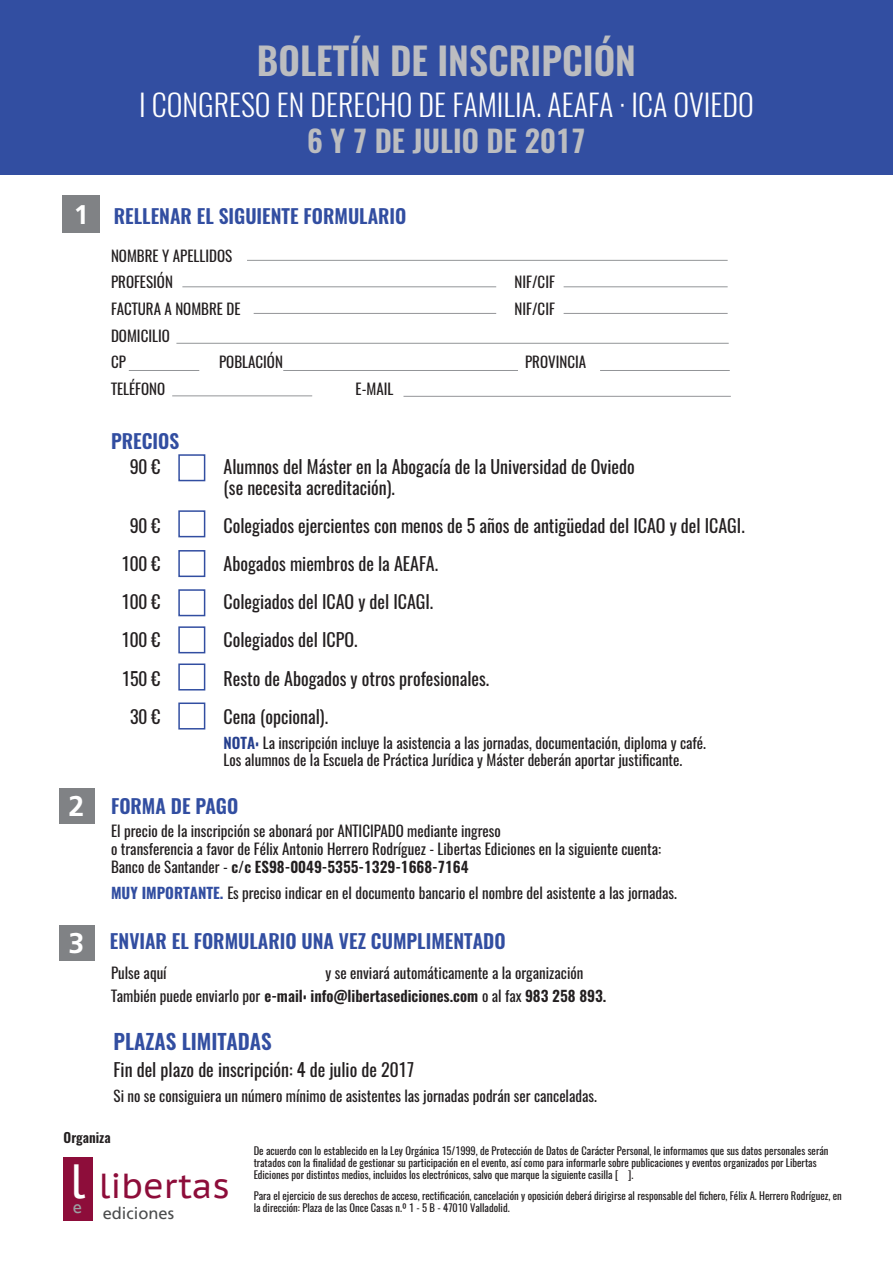
<style>
.page{position:relative;width:893px;height:1263px;background:#fff}
.page>*{position:absolute;margin:0;border:0;box-sizing:border-box;transform-origin:0 0}
.t1{font:600 37.5px "Oswald";color:#bcbdc0}
.t2{font:34.65px "PT Sans Caption";color:#8d0d3a}
.t3{font:300 30px "Oswald";color:#fff}
.t4{font:600 30px "Oswald";color:#bcbdc0}
.t5{font:700 27px "Frutiger LT Std";color:#fff}
.t6{font:600 21px "Oswald";color:#324ea1}
.t7{font:600 19.5px "Oswald";color:#324ea1}
.t8{font:18.9px "Gill Sans";color:#9d9fa2}
.t9{font:18px/21px "Oswald";color:#231f20}
.t10{font:16.5px "Frutiger LT Std";color:#4b4c4d}
.t11{font:15px/26.7px "Oswald";color:#231f20}
.t12{font:600 15px "Oswald";color:#253f8e}
.t13{font:600 13.5px "Oswald";color:#231f20}
.t14{font:10.5px/12px "Oswald";color:#231f20}
.s1{font-weight:600;color:#253f8e}
.s2{font-family:"Frutiger LT Std";font-weight:700;font-size:28.5px;color:#fff}
.s3{font-weight:600}
.s4{font-weight:700;color:#324ea1}
.s5{font-size:47.85px;color:#fff}
</style>
<div class="page">
<div style="left:178px;top:454px;width:27px;height:27px;border:2px solid #324ea1"></div>
<div style="left:178px;top:510px;width:27px;height:27px;border:2px solid #324ea1"></div>
<div style="left:178px;top:550px;width:27px;height:27px;border:2px solid #324ea1"></div>
<div style="left:178px;top:589px;width:27px;height:27px;border:2px solid #324ea1"></div>
<div style="left:178px;top:702px;width:27px;height:27px;border:2px solid #324ea1"></div>
<div style="left:178px;top:626px;width:27px;height:27px;border:2px solid #324ea1"></div>
<div style="left:178px;top:663px;width:27px;height:27px;border:2px solid #324ea1"></div>
<div style="left:63px;top:195px;width:37px;height:37px;background:#808285"></div>
<div style="left:0;top:0;width:893px;height:174px;background:#324ea1"></div>
<div style="left:60px;top:788px;width:35px;height:36px;background:#808285"></div>
<div style="left:60px;top:925px;width:35px;height:36px;background:#808285"></div>
<hr style="left:247px;top:260px;width:481px;height:1px;background:#939598">
<hr style="left:176px;top:343px;width:553px;height:1px;background:#939598">
<hr style="left:129px;top:370px;width:70px;height:1px;background:#939598">
<hr style="left:283px;top:370px;width:235px;height:1px;background:#939598">
<hr style="left:403px;top:396px;width:328px;height:1px;background:#939598">
<hr style="left:172px;top:395px;width:140px;height:1px;background:#939598">
<hr style="left:182px;top:286px;width:314px;height:1px;background:#939598">
<hr style="left:254px;top:313px;width:242px;height:1px;background:#939598">
<hr style="left:564px;top:286px;width:164px;height:1px;background:#939598">
<hr style="left:564px;top:313px;width:164px;height:1px;background:#939598">
<hr style="left:600px;top:370px;width:130px;height:1px;background:#939598">
<div style="left:63px;top:1157px;width:29px;height:63px;background:#8d0d3a"></div>
<h3 class="t5" style="left:74px;top:198px;width:17px">1</h3>
<h1 class="t1" style="left:257px;top:41px;width:324px">BOLETÍNDE INSCRI PCIÓN</h1>
<h3 class="t3" style="left:139px;top:78px;width:616px">I CONGRESO EN DERECHO DE FAMILIA. AEAFA · ICA OVIEDO</h3>
<h3 class="t4" style="left:307px;top:125px;width:280px">6 Y 7 DE JULIO DE 2017</h3>
<h3 class="t7" style="left:114px;top:206px;width:294px">RELLENAR EL SIGUIENTE FORMULARIO</h3>
<p class="t11" style="left:111px;top:241px;width:123px">NOMBRE Y APELLIDOS<br>PROFESIÓN</p>
<p class="t11" style="left:515px;top:267px;width:42px">NIF/CIF</p>
<p class="t11" style="left:111px;top:294px;width:131px">FACTURA A NOMBRE DE</p>
<p class="t11" style="left:515px;top:294px;width:42px">NIF/CIF</p>
<p class="t11" style="left:111px;top:321px;width:60px">DOMICILIO<br>CP</p>
<p class="t11" style="left:219px;top:348px;width:65px">POBLACIÓN</p>
<p class="t11" style="left:525px;top:348px;width:63px">PROVINCIA</p>
<p class="t11" style="left:111px;top:374px;width:56px">TELÉFONO</p>
<p class="t11" style="left:356px;top:374px;width:39px">E-MAIL</p>
<h3 class="t7" style="left:111px;top:430px;width:68px">PRECIOS</h3>
<p class="t9" style="left:130px;top:454px;width:32px">90 €</p>
<p class="t9" style="left:224px;top:454px;width:413px">Alumnos del Máster en la Abogacía de la Universidad de Oviedo (se necesita acreditación).</p>
<p class="t9" style="left:130px;top:514px;width:32px">90 €</p>
<p class="t9" style="left:224px;top:514px;width:523px">Colegiados ejercientes con menos de 5 años de antigüedad del ICAO y del ICAGI.</p>
<p class="t9" style="left:121px;top:552px;width:41px">100 €</p>
<p class="t9" style="left:224px;top:552px;width:216px">Abogados miembros de la AEAFA.</p>
<p class="t9" style="left:121px;top:590px;width:41px">100 €</p>
<p class="t9" style="left:224px;top:590px;width:211px">Colegiados del ICAO y del ICAGI.</p>
<p class="t9" style="left:121px;top:628px;width:41px">100 €</p>
<p class="t9" style="left:224px;top:628px;width:135px">Colegiados del ICPO.</p>
<p class="t9" style="left:122px;top:666px;width:40px">150 €</p>
<p class="t9" style="left:224px;top:666px;width:267px">Resto de Abogados y otros profesionales.</p>
<p class="t9" style="left:130px;top:704px;width:32px">30 €</p>
<p class="t9" style="left:224px;top:704px;width:106px">Cena (opcional).</p>
<p class="t12" style="left:224px;top:735px;width:9px">NOTA</p>
<p class="t11" style="left:224px;top:733px;width:484px;line-height:16.5px;text-indent:32px"><span class="s1">:</span> La inscripción incluye la asistencia a las jornadas, documentación, diploma y café.<br>Los alumnos de la Escuela de Práctica Jurídica y Máster deberán aportar justificante.</p>
<h3 class="t7" style="left:69px;top:796px;width:171px"><span class="s2">2</span> FORMA DE PAGO</h3>
<p class="t11" style="left:111px;top:820px;width:551px;line-height:18px">El precio de la inscripción se abonará por ANTICIPADO mediante ingreso<br>o transferencia a favor de Félix Antonio Herrero Rodríguez - Libertas Ediciones en la siguiente cuenta:<br>Banco de Santander - <span class="s3">C/C ES98-0049-5355-1329-1668-7164</span></p>
<p class="t11" style="left:111px;top:878px;width:567px"><span class="s4">MUY IMPORTANTE.</span> Es preciso indicar en el documento bancario el nombre del asistente a las jornadas.</p>
<h3 class="t7" style="left:69px;top:930px;width:438px"><span class="s2">3</span> ENVIAR EL FORMULARIO UNA VEZ CUMPLIMENTADO</h3>
<p class="t11" style="left:111px;top:958px;width:57px">Pulse aquí</p>
<p class="t11" style="left:111px;top:960px;width:497px;line-height:22.5px;text-indent:214px">y se enviará automáticamente a la organización<br>También puede enviarlo por <span class="s3">E-MAIL: INFO@LIBERTASEDICIONES.COM</span> o al fax <span class="s3">983 258 893.</span></p>
<h3 class="t6" style="left:114px;top:1030px;width:158px">PLAZAS LIMITADAS</h3>
<p class="t9" style="left:114px;top:1057px;width:302px">Fin del plazo de inscripción: 4 de julio de 2017</p>
<p class="t11" style="left:114px;top:1081px;width:485px">Si no se consiguiera un número mínimo de asistentes las jornadas podrán ser canceladas.</p>
<p class="t13" style="left:64px;top:1131px;width:49px">ORGANIZA</p>
<h2 class="t2" style="left:69px;top:1163px;width:162px"><span class="s5">l</span> libertas</h2>
<p class="t10" style="left:103px;top:1204px;width:73px">ediciones</p>
<p class="t8" style="left:73px;top:1196px;width:11px">e</p>
<p class="t14" style="left:254px;top:1144px;width:576px">De acuerdo con lo establecido en la Ley Orgánica 15/1999, de Protección de Datos de Carácter Personal, le informamos que sus datos personales serán tratados con la finalidad de gestionar su participación en el evento, así como para informarle sobre publicaciones y eventos organizados por Libertas<br>Ediciones por distintos medios, incluidos los electrónicos, salvo que marque la siguiente casilla [ ].</p>
<p class="t14" style="left:254px;top:1188px;width:590px">Para el ejercicio de sus derechos de acceso, rectificación, cancelación y oposición deberá dirigirse al responsable del fichero, Félix A. Herrero Rodríguez, en la dirección: Plaza de las Once Casas n.º 1 - 5 B - 47010 Valladolid.</p>
</div>
